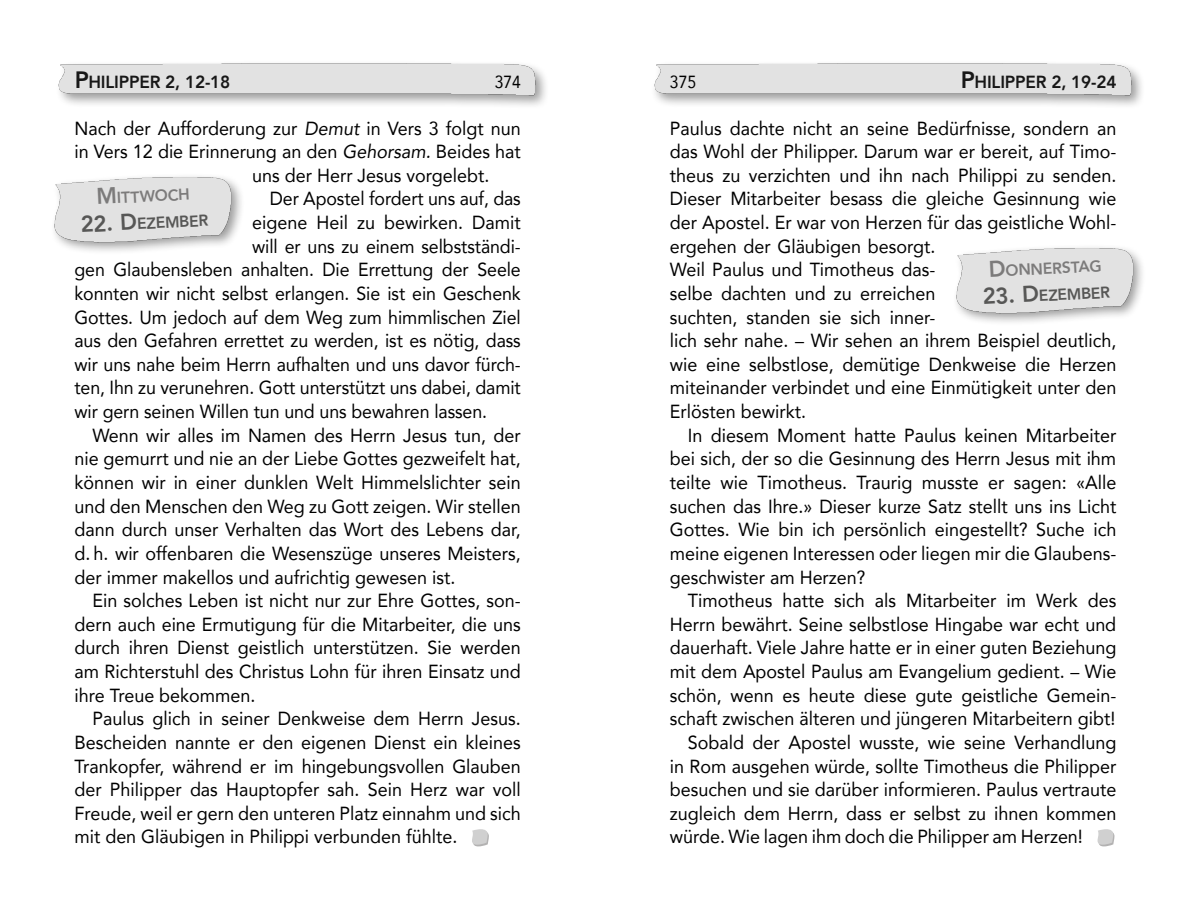
<style>
.page{position:relative;width:1191px;height:918px;background:#fff}
.page>*{position:absolute;margin:0;border:0;box-sizing:border-box;transform-origin:0 0}
.t1{font:87.5px "Textile";color:#d0d0d0}
.t2{font:18.9px/23.6px "Avenir";color:#000;text-align:justify;scale:.95 1}
.t3{font:18.9px "Avenir";color:#000;scale:.94 1}
.t4{font:800 17.5px "Avenir";letter-spacing:-.01em;color:#000}
.t5{font:17.5px "Avenir";color:#000;scale:.9 1}
.t6{font:800 15.92px "Avenir";color:#575756}
.t7{font:800 15.92px "Avenir";color:#7c7b7b}
.s1{font-size:23.62px}
.s2{font-style:italic}
.s3{font-size:22.75px}
</style>
<div class="page">
<div style="left:55px;top:60px;width:495px;height:50px;background:#000;opacity:.4"></div>
<img style="left:55px;top:61px;width:491px;height:38px">
<div style="left:651px;top:60px;width:494px;height:50px;background:#000;opacity:.4"></div>
<img style="left:651px;top:61px;width:490px;height:38px">
<div style="left:952px;top:244px;width:194px;height:82px;background:#000;opacity:.4"></div>
<img style="left:955px;top:244px;width:179px;height:71px">
<div style="left:51px;top:173px;width:193px;height:82px;background:#000;opacity:.4"></div>
<img style="left:53px;top:173px;width:179px;height:71px">
<p class="t4" style="left:74px;top:69px;width:157px"><span class="s1">P</span>HILIPPER 2, 12-18</p>
<p class="t4" style="left:960px;top:69px;width:157px"><span class="s1">P</span>HILIPPER 2, 19-24</p>
<p class="t2" style="left:670px;top:116px;width:471px;text-align:left">Paulus dachte nicht an seine Bedürfnisse, sondern an das Wohl der Philipper. Darum war er bereit, auf Timo&shy;theus zu verzichten und ihn nach Philippi zu senden.<br>Dieser Mitarbeiter besass die gleiche Gesinnung wie der Apostel. Er war von Herzen für das geistliche Wohl&shy;ergehen der Gläubigen besorgt.<br>Weil Paulus und Timotheus das-<br>selbe dachten und zu erreichen<br>suchten, standen sie sich inner-<br>lich sehr nahe. – Wir sehen an ihrem Beispiel deutlich, wie eine selbstlose, demütige Denkweise die Herzen miteinander verbindet und eine Einmütigkeit unter den Erlösten bewirkt.</p>
<p class="t2" style="left:670px;top:423px;width:471px;text-indent:18px">In diesem Moment hatte Paulus keinen Mitarbeiter bei sich, der so die Gesinnung des Herrn Jesus mit ihm teilte wie Timotheus. Traurig musste er sagen: «Alle suchen das Ihre.» Dieser kurze Satz stellt uns ins Licht Gottes. Wie bin ich persönlich eingestellt? Suche ich meine eigenen Interessen oder liegen mir die Glaubens&shy;geschwister am Herzen?</p>
<p class="t2" style="left:670px;top:588px;width:471px;text-indent:18px">Timotheus hatte sich als Mitarbeiter im Werk des Herrn bewährt. Seine selbstlose Hingabe war echt und dauerhaft. Viele Jahre hatte er in einer guten Beziehung mit dem Apostel Paulus am Evangelium gedient. – Wie schön, wenn es heute diese gute geistliche Gemein&shy;schaft zwischen älteren und jüngeren Mitarbeitern gibt!</p>
<p class="t2" style="left:670px;top:730px;width:471px;text-indent:18px">Sobald der Apostel wusste, wie seine Verhandlung in Rom ausgehen würde, sollte Timotheus die Philipper besuchen und sie darüber informieren. Paulus vertraute zugleich dem Herrn, dass er selbst zu ihnen kommen würde. Wie lagen ihm doch die Philipper am Herzen!</p>
<p class="t5" style="left:495px;top:68px;width:31px">374</p>
<p class="t5" style="left:670px;top:68px;width:31px">375</p>
<p class="t2" style="left:74px;top:116px;width:471px">Nach der Aufforderung zur <span class="s2">Demut</span> in Vers 3 folgt nun</p>
<p class="t2" style="left:74px;top:139px;width:471px">in Vers 12 die Erinnerung an den <span class="s2">Gehorsam.</span> Beides hat</p>
<p class="t2" style="left:252px;top:163px;width:251px">uns der Herr Jesus vorgelebt.</p>
<p class="t3" style="left:270px;top:184px;width:268px">Der Apostel fordert uns auf, das</p>
<p class="t2" style="left:252px;top:210px;width:284px">eigene Heil zu bewirken. Damit</p>
<p class="t3" style="left:252px;top:231px;width:287px">will er uns zu einem selbstständi-</p>
<p class="t3" style="left:74px;top:254px;width:476px">gen Glaubensleben anhalten. Die Errettung der Seele</p>
<p class="t3" style="left:74px;top:278px;width:476px">konnten wir nicht selbst erlangen. Sie ist ein Geschenk</p>
<p class="t3" style="left:74px;top:302px;width:476px">Gottes. Um jedoch auf dem Weg zum himmlischen Ziel</p>
<p class="t3" style="left:74px;top:325px;width:476px">aus den Gefahren errettet zu werden, ist es nötig, dass</p>
<p class="t3" style="left:74px;top:349px;width:476px">wir uns nahe beim Herrn aufhalten und uns davor fürch-</p>
<p class="t3" style="left:74px;top:373px;width:476px">ten, Ihn zu verunehren. Gott unterstützt uns dabei, damit</p>
<p class="t3" style="left:74px;top:396px;width:440px">wir gern seinen Willen tun und uns bewahren lassen.</p>
<p class="t2" style="left:74px;top:423px;width:471px;text-indent:18px">Wenn wir alles im Namen des Herrn Jesus tun, der nie gemurrt und nie an der Liebe Gottes gezweifelt hat, können wir in einer dunklen Welt Himmelslichter sein und den Menschen den Weg zu Gott zeigen. Wir stellen dann durch unser Verhalten das Wort des Lebens dar, d. h. wir offenbaren die Wesenszüge unseres Meisters, der immer makellos und aufrichtig gewesen ist.</p>
<p class="t2" style="left:74px;top:588px;width:471px;text-indent:18px">Ein solches Leben ist nicht nur zur Ehre Gottes, son&shy;dern auch eine Ermutigung für die Mitarbeiter, die uns durch ihren Dienst geistlich unterstützen. Sie werden am Richterstuhl des Christus Lohn für ihren Einsatz und ihre Treue bekommen.</p>
<p class="t2" style="left:74px;top:706px;width:471px;text-indent:18px">Paulus glich in seiner Denkweise dem Herrn Jesus.<br>Bescheiden nannte er den eigenen Dienst ein kleines Trankopfer, während er im hingebungsvollen Glauben der Philipper das Hauptopfer sah. Sein Herz war voll Freude, weil er gern den unteren Platz einnahm und sich mit den Gläubigen in Philippi verbunden fühlte.</p>
<p class="t7" style="left:96px;top:186px;width:95px;rotate:-3deg"><span class="s3">M</span>ittwoch</p>
<p class="t6" style="left:80px;top:214px;width:129px;rotate:-3deg"><span class="s3">22. D</span>ezember</p>
<p class="t7" style="left:988px;top:259px;width:114px;rotate:-3deg"><span class="s3">D</span>onnerstag</p>
<p class="t6" style="left:982px;top:286px;width:129px;rotate:-3deg"><span class="s3">23. D</span>ezember</p>
<p class="t1" style="left:465px;top:746px;width:27px">.</p>
<p class="t1" style="left:1090px;top:746px;width:27px">.</p>
</div>
